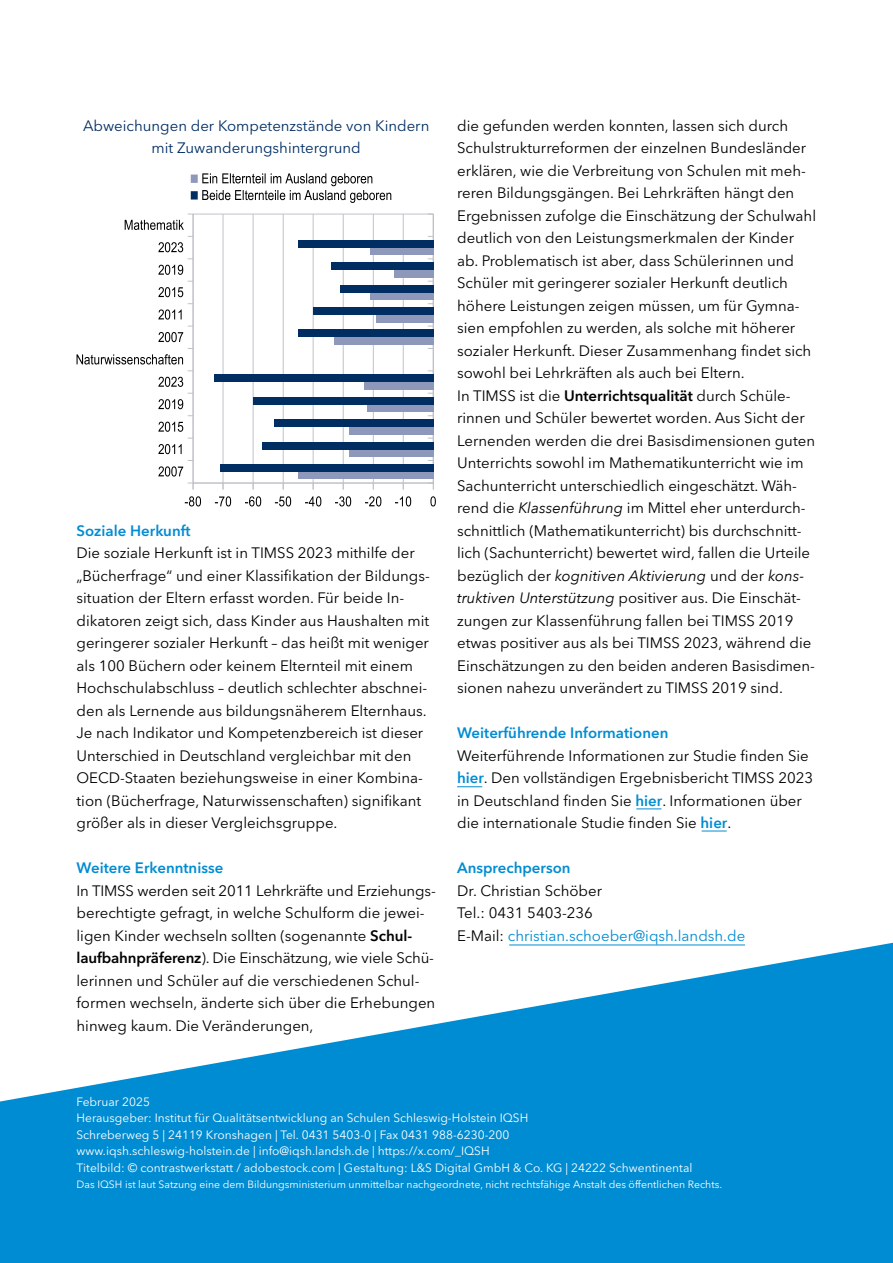
<style>
.page{position:relative;width:893px;height:1263px;background:#fff}
.page>*{position:absolute;margin:0;border:0;box-sizing:border-box;transform-origin:0 0}
.P_-_Fließtext_10_15pt_regular_schwarz{font:15px/22.5px "Avenir Next LT Pro";color:#000}
.H3_-_10pt_demi_bold{font:600 15px "Avenir Next LT Pro";color:#008cd2}
.H4_Grafiküberschriften{font:15px/22.5px "Avenir Next LT Pro";color:#002e63;text-align:center}
.P_-_Fließtext_10_15pt_regular_schwarz-2{font:15px "Avenir Next LT Pro";color:#008cd2}
.t1{font:12px/16.5px "Avenir Next LT Pro";color:#fff}
.t2{font:10.5px "Avenir Next LT Pro";color:#fff}
.s1{font-weight:600}
.s2{font-family:"Avenir Next";font-style:italic}
.s3{font-family:"Avenir Next";font-weight:600;color:#008cd2}
.s4{color:#000}
</style>
<div class="page">
<svg style="left:192px;top:213px;width:242px;height:270px"></svg>
<hr style="left:193px;top:214px;width:1px;height:269px;background:#c0c2c9">
<hr style="left:223px;top:214px;width:1px;height:269px;background:#c0c2c9">
<hr style="left:253px;top:214px;width:1px;height:269px;background:#c0c2c9">
<hr style="left:283px;top:214px;width:1px;height:269px;background:#c0c2c9">
<hr style="left:313px;top:214px;width:1px;height:269px;background:#c0c2c9">
<hr style="left:343px;top:214px;width:1px;height:269px;background:#c0c2c9">
<hr style="left:373px;top:214px;width:1px;height:269px;background:#c0c2c9">
<hr style="left:403px;top:214px;width:1px;height:269px;background:#c0c2c9">
<hr style="left:433px;top:214px;width:1px;height:269px;background:#c0c2c9">
<svg style="left:188px;top:483px;width:6px;height:6px"></svg>
<hr style="left:193px;top:483px;width:240px;height:1px;background:#c0c2c9">
<div style="left:370px;top:248px;width:63px;height:7px;background:#8e98bb"></div>
<div style="left:394px;top:270px;width:39px;height:7px;background:#8e98bb"></div>
<div style="left:370px;top:292px;width:63px;height:8px;background:#8e98bb"></div>
<div style="left:376px;top:315px;width:57px;height:7px;background:#8e98bb"></div>
<div style="left:334px;top:337px;width:99px;height:8px;background:#8e98bb"></div>
<div style="left:364px;top:382px;width:69px;height:7px;background:#8e98bb"></div>
<div style="left:367px;top:404px;width:66px;height:8px;background:#8e98bb"></div>
<div style="left:349px;top:427px;width:84px;height:7px;background:#8e98bb"></div>
<div style="left:349px;top:449px;width:84px;height:8px;background:#8e98bb"></div>
<div style="left:298px;top:472px;width:135px;height:7px;background:#8e98bb"></div>
<div style="left:298px;top:240px;width:135px;height:8px;background:#002e63"></div>
<div style="left:331px;top:262px;width:102px;height:8px;background:#002e63"></div>
<div style="left:340px;top:285px;width:93px;height:7px;background:#002e63"></div>
<div style="left:313px;top:307px;width:120px;height:8px;background:#002e63"></div>
<div style="left:298px;top:330px;width:135px;height:7px;background:#002e63"></div>
<div style="left:214px;top:374px;width:219px;height:8px;background:#002e63"></div>
<div style="left:253px;top:397px;width:180px;height:7px;background:#002e63"></div>
<div style="left:274px;top:419px;width:159px;height:8px;background:#002e63"></div>
<div style="left:262px;top:442px;width:171px;height:7px;background:#002e63"></div>
<div style="left:220px;top:464px;width:213px;height:8px;background:#002e63"></div>
<svg style="left:158px;top:460px;width:35px;height:17px"></svg>
<svg style="left:158px;top:444px;width:24px;height:10px"></svg>
<svg style="left:158px;top:422px;width:25px;height:10px"></svg>
<svg style="left:158px;top:393px;width:35px;height:16px"></svg>
<svg style="left:158px;top:377px;width:25px;height:10px"></svg>
<svg style="left:77px;top:348px;width:116px;height:16px"></svg>
<svg style="left:158px;top:326px;width:35px;height:16px"></svg>
<svg style="left:158px;top:309px;width:24px;height:11px"></svg>
<svg style="left:158px;top:281px;width:35px;height:16px"></svg>
<svg style="left:158px;top:265px;width:25px;height:10px"></svg>
<svg style="left:158px;top:236px;width:35px;height:16px"></svg>
<svg style="left:125px;top:214px;width:68px;height:16px"></svg>
<svg style="left:185px;top:496px;width:16px;height:10px"></svg>
<svg style="left:215px;top:496px;width:16px;height:10px"></svg>
<svg style="left:245px;top:496px;width:16px;height:10px"></svg>
<svg style="left:275px;top:496px;width:16px;height:10px"></svg>
<svg style="left:305px;top:496px;width:16px;height:10px"></svg>
<svg style="left:335px;top:496px;width:16px;height:10px"></svg>
<svg style="left:365px;top:496px;width:16px;height:10px"></svg>
<svg style="left:395px;top:496px;width:16px;height:10px"></svg>
<svg style="left:430px;top:496px;width:6px;height:10px"></svg>
<svg style="left:191px;top:173px;width:200px;height:30px"></svg>
<svg style="left:0;top:943px;width:893px;height:320px;fill:#008cd2"></svg>
<hr style="left:509px;top:945px;width:236px;height:1px;background:#008cd2">
<svg style="left:457px;top:786px;width:25px;height:1px"></svg>
<svg style="left:636px;top:809px;width:25px;height:1px"></svg>
<svg style="left:702px;top:831px;width:25px;height:1px"></svg>
<h4 class="H4_Grafiküberschriften" style="left:83px;top:114px;width:348px">Abweichungen der Kompetenzstände von Kindern mit Zuwanderungshintergrund</h4>
<h3 class="H3_-_10pt_demi_bold" style="left:77px;top:521px;width:115px">Soziale Herkunft</h3>
<p class="P_-_Fließtext_10_15pt_regular_schwarz" style="left:77px;top:542px;width:355px">Die soziale Herkunft ist in TIMSS 2023 mithilfe der „Bücherfrage“ und einer Klassifikation der Bildungs&shy;situation der Eltern erfasst worden. Für beide In&shy;dikatoren zeigt sich, dass Kinder aus Haushalten mit geringerer sozialer Herkunft – das heißt mit weniger als 100 Büchern oder keinem Elternteil mit einem Hochschulabschluss – deutlich schlechter abschnei&shy;den als Lernende aus bildungsnäherem Elternhaus.<br>Je nach Indikator und Kompetenzbereich ist dieser Unterschied in Deutschland vergleichbar mit den OECD-Staaten beziehungsweise in einer Kombina&shy;tion (Bücherfrage, Naturwissenschaften) signifikant größer als in dieser Vergleichsgruppe.</p>
<h3 class="H3_-_10pt_demi_bold" style="left:77px;top:859px;width:148px">Weitere Erkenntnisse</h3>
<p class="P_-_Fließtext_10_15pt_regular_schwarz" style="left:77px;top:879px;width:361px">In TIMSS werden seit 2011 Lehrkräfte und Erziehungs&shy;berechtigte gefragt, in welche Schulform die jewei&shy;ligen Kinder wechseln sollten (sogenannte <span class="s1">Schul&shy;laufbahnpräferenz</span>). Die Einschätzung, wie viele Schü&shy;lerinnen und Schüler auf die verschiedenen Schul&shy;formen wechseln, änderte sich über die Erhebungen hinweg kaum. Die Veränderungen,</p>
<p class="P_-_Fließtext_10_15pt_regular_schwarz" style="left:457px;top:114px;width:360px">die gefunden werden konnten, lassen sich durch Schulstrukturreformen der einzelnen Bundesländer erklären, wie die Verbreitung von Schulen mit meh&shy;reren Bildungsgängen. Bei Lehrkräften hängt den Ergebnissen zufolge die Einschätzung der Schulwahl deutlich von den Leistungsmerkmalen der Kinder ab. Problematisch ist aber, dass Schülerinnen und Schüler mit geringerer sozialer Herkunft deutlich höhere Leistungen zeigen müssen, um für Gymna&shy;sien empfohlen zu werden, als solche mit höherer sozialer Herkunft. Dieser Zusammenhang findet sich sowohl bei Lehrkräften als auch bei Eltern.</p>
<p class="P_-_Fließtext_10_15pt_regular_schwarz" style="left:457px;top:384px;width:359px">In TIMSS ist die <span class="s1">Unterrichtsqualität</span> durch Schüle&shy;rinnen und Schüler bewertet worden. Aus Sicht der Lernenden werden die drei Basisdimensionen guten Unterrichts sowohl im Mathematikunterricht wie im Sachunterricht unterschiedlich eingeschätzt. Wäh&shy;rend die <span class="s2">Klassenführung</span> im Mittel eher unterdurch&shy;schnittlich (Mathematikunterricht) bis durchschnitt&shy;lich (Sachunterricht) bewertet wird, fallen die Urteile bezüglich der <span class="s2">kognitiven Aktivierung</span> und der <span class="s2">kons&shy;truktiven Unterstützung</span> positiver aus. Die Einschät&shy;zungen zur Klassenführung fallen bei TIMSS 2019 etwas positiver aus als bei TIMSS 2023, während die Einschätzungen zu den beiden anderen Basisdimen&shy;sionen nahezu unverändert zu TIMSS 2019 sind.</p>
<h3 class="H3_-_10pt_demi_bold" style="left:457px;top:724px;width:213px">Weiterführende Informationen</h3>
<p class="P_-_Fließtext_10_15pt_regular_schwarz" style="left:457px;top:744px;width:358px">Weiterführende Informationen zur Studie finden Sie <span class="s3">hier</span>. Den vollständigen Ergebnisbericht TIMSS 2023 in Deutschland finden Sie <span class="s3">hier</span>. Informationen über die internationale Studie finden Sie <span class="s3">hier</span>.</p>
<h3 class="H3_-_10pt_demi_bold" style="left:457px;top:859px;width:115px">Ansprechperson</h3>
<p class="P_-_Fließtext_10_15pt_regular_schwarz" style="left:457px;top:879px;width:146px">Dr. Christian Schöber</p>
<p class="P_-_Fließtext_10_15pt_regular_schwarz" style="left:457px;top:902px;width:137px">Tel.: 0431 5403-236</p>
<p class="P_-_Fließtext_10_15pt_regular_schwarz-2" style="left:457px;top:926px;width:290px"><span class="s4">E-Mail:</span> christian.schoeber@iqsh.landsh.de</p>
<p class="t1" style="left:77px;top:1093px;width:75px">Februar 2025</p>
<p class="t1" style="left:77px;top:1110px;width:617px">Herausgeber: Institut für Qualitätsentwicklung an Schulen Schleswig-Holstein IQSH<br>Schreberweg 5 | 24119 Kronshagen | Tel. 0431 5403-0 | Fax 0431 988-6230-200<br>www.iqsh.schleswig-holstein.de | info@iqsh.landsh.de | https://x.com/_IQSH<br>Titelbild: © contrastwerkstatt / adobestock.com | Gestaltung: L&amp;S Digital GmbH &amp; Co. KG | 24222 Schwentinental</p>
<p class="t2" style="left:77px;top:1178px;width:647px">Das IQSH ist laut Satzung eine dem Bildungsministerium unmittelbar nachgeordnete, nicht rechtsfähige Anstalt des öffentlichen Rechts.</p>
</div>
